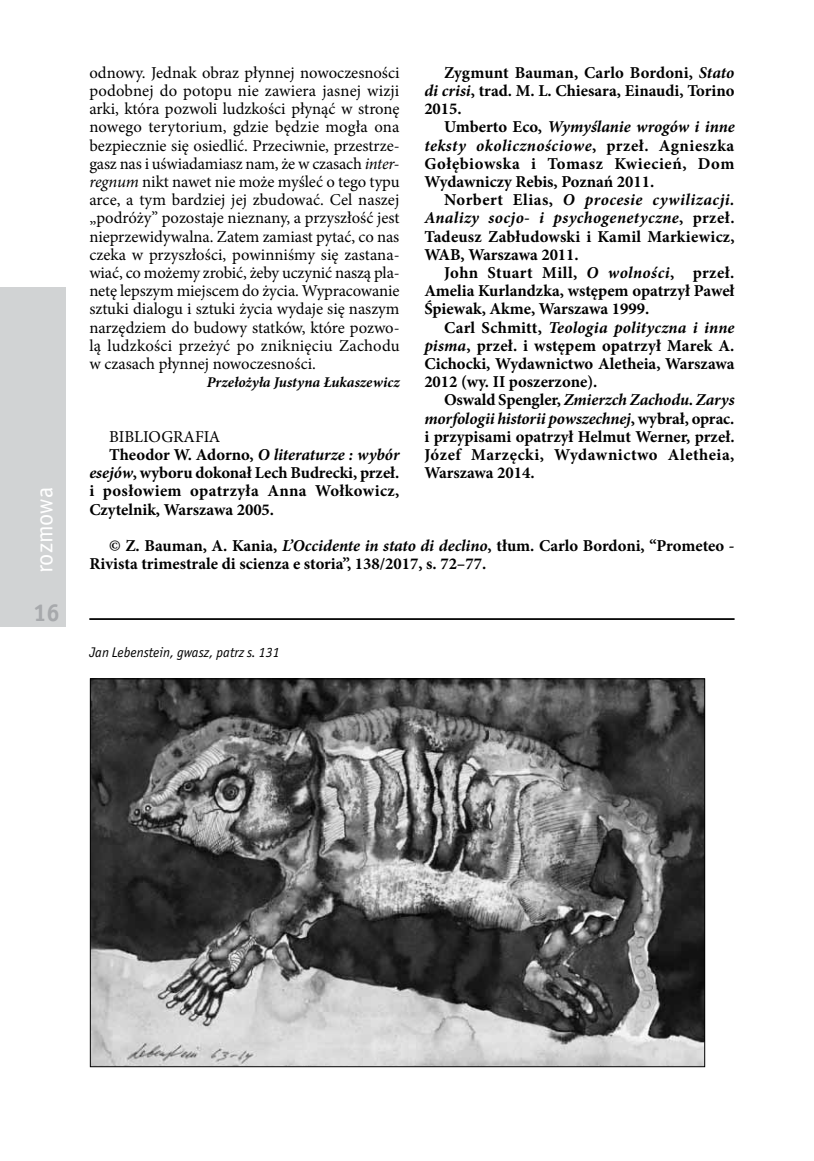
<style>
.page{position:relative;width:814px;height:1161px;background:#fff}
.page>*{position:absolute;margin:0;border:0;box-sizing:border-box;transform-origin:0 0}
.t1{font:24.5px "Officina Sans ITC Pro";color:#fff}
.t2{font:700 24.5px "Officina Sans ITC Pro";color:#a7a9ac}
.t3{font:700 16.62px/18.2px "Minion Pro";color:#000;text-align:justify}
.t4{font:16.62px/18.2px "Minion Pro";color:#000;text-align:justify}
.t5{font:italic 700 16.62px "Minion Pro";letter-spacing:-.005em;color:#000}
.t6{font:700 16.62px "Minion Pro";letter-spacing:.02em;color:#000}
.t7{font:italic 700 14.88px "Minion Pro";color:#000}
.t8{font:italic 14px "Officina Sans ITC Pro";color:#000}
.s1{font-style:italic}
.s2{font-style:normal}
</style>
<div class="page">
<div style="left:0;top:287px;width:66px;height:339px;background:#d1d3d4"></div>
<hr style="left:89px;top:618px;width:645px;height:2px;background:#000">
<img style="left:92px;top:681px;width:611px;height:384px">
<h1 class="t1" style="left:30px;top:573px;width:88px;rotate:-90deg">rozmowa</h1>
<h1 class="t2" style="left:33px;top:597px;width:28px">16</h1>
<p class="t4" style="left:89px;top:63px;width:312px">odnowy. Jednak obraz płynnej nowoczesności podobnej do potopu nie zawiera jasnej wizji arki, która pozwoli ludzkości płynąć w stronę nowego terytorium, gdzie będzie mogła ona bezpiecznie się osiedlić. Przeciwnie, przestrze&shy;gasz nas i uświadamiasz nam, że w czasach <span class="s1">inter&shy;regnum</span> nikt nawet nie może myśleć o tego typu arce, a tym bardziej jej zbudować. Cel naszej „podróży” pozostaje nieznany, a przyszłość jest nieprzewidywalna. Zatem zamiast pytać, co nas czeka w przyszłości, powinniśmy się zastana&shy;wiać, co możemy zrobić, żeby uczynić naszą pla&shy;netę lepszym miejscem do życia. Wypracowanie sztuki dialogu i sztuki życia wydaje się naszym narzędziem do budowy statków, które pozwo&shy;lą ludzkości przeżyć po zniknięciu Zachodu w czasach płynnej nowoczesności.</p>
<p class="t7" style="left:207px;top:372px;width:194px">Przełożyła Justyna Łukaszewicz</p>
<p class="t4" style="left:109px;top:427px;width:113px">BIBLIOGRAFIA</p>
<p class="t5" style="left:109px;top:443px;width:292px"><span class="s2">Theodor W. Adorno,</span> O literaturze : wybór</p>
<p class="t3" style="left:89px;top:464px;width:311px"><span class="s1">esejów</span>, wyboru dokonał Lech Budrecki, przeł.</p>
<p class="t6" style="left:89px;top:479px;width:312px">i posłowiem opatrzyła Anna Wołkowicz,</p>
<p class="t3" style="left:89px;top:500px;width:186px">Czytelnik, Warszawa 2005.</p>
<p class="t3" style="left:424px;top:63px;width:312px;text-indent:20px">Zygmunt Bauman, Carlo Bordoni, <span class="s1">Stato di crisi</span>, trad. M. L. Chiesara, Einaudi, Torino 2015.</p>
<p class="t3" style="left:424px;top:118px;width:312px;text-indent:20px">Umberto Eco, <span class="s1">Wymyślanie wrogów i inne teksty okolicznościowe</span>, przeł. Agnieszka Gołębiowska i Tomasz Kwiecień, Dom Wydawniczy Rebis, Poznań 2011.</p>
<p class="t3" style="left:424px;top:191px;width:312px;text-indent:20px">Norbert Elias, <span class="s1">O procesie cywilizacji.<br>Analizy socjo- i psychogenetyczne</span>, przeł.<br>Tadeusz Zabłudowski i Kamil Markiewicz, WAB, Warszawa 2011.</p>
<p class="t3" style="left:424px;top:263px;width:312px;text-indent:20px">John Stuart Mill, <span class="s1">O wolności</span>, przeł.<br>Amelia Kurlandzka, wstępem opatrzył Paweł Śpiewak, Akme, Warszawa 1999.</p>
<p class="t3" style="left:424px;top:318px;width:312px;text-indent:20px">Carl Schmitt, <span class="s1">Teologia polityczna i inne pisma</span>, przeł. i wstępem opatrzył Marek A.<br>Cichocki, Wydawnictwo Aletheia, Warszawa 2012 (wy. II poszerzone).</p>
<p class="t3" style="left:424px;top:391px;width:312px;text-indent:20px">Oswald Spengler, <span class="s1">Zmierzch Zachodu</span>. <span class="s1">Zarys morfologii historii powszechnej</span>, wybrał, oprac. i przypisami opatrzył Helmut Werner, przeł.<br>Józef Marzęcki, Wydawnictwo Aletheia, Warszawa 2014.</p>
<p class="t3" style="left:89px;top:536px;width:646px;text-indent:20px">© Z. Bauman, A. Kania, <span class="s1">L’Occidente in stato di declino</span>, tłum. Carlo Bordoni, “Prometeo -<br>Rivista trimestrale di scienza e storia”, 138/2017, s. 72–77.</p>
<p class="t8" style="left:89px;top:645px;width:192px">Jan Lebenstein, gwasz, patrz s. 131</p>
</div>
